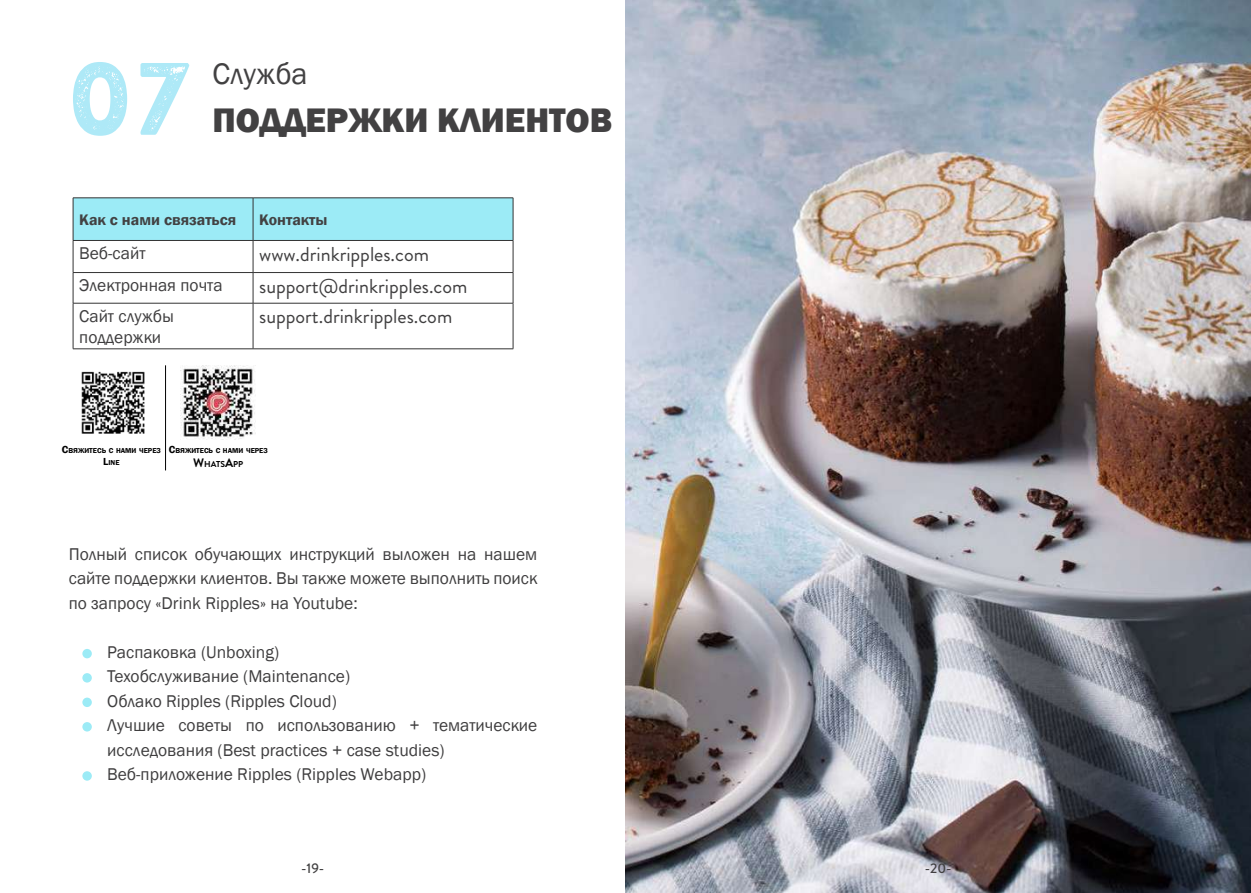
<style>
.page{position:relative;width:1251px;height:893px;background:#fff}
.page>*{position:absolute;margin:0;border:0;box-sizing:border-box;transform-origin:0 0}
.t1{font:102.55px "Brandon Printed Two";color:#aee9f7}
.t2{font:800 35px "Franklin Gothic";color:#424142}
.t3{font:30.45px "Franklin Gothic";color:#424142}
.t4{font:20.12px "Brandon Grotesque";color:#3f3e3f}
.t5{font:17.5px/24.5px "Franklin Gothic";color:#3f3e3f}
.t6{font:600 15.75px "Franklin Gothic";color:#424142}
.t7{font:500 14px "Brandon Grotesque";color:#424142}
.t8{font:700 8.58px "Brandon Grotesque";color:#000}
.t9{font:600 7.35px/12.6px "Franklin Gothic";color:#000;text-align:center}
.s1{font-size:10.5px}
.s2{font-size:12.25px}
</style>
<div class="page">
<div style="left:74px;top:199px;width:438px;height:41px;background:#9cebf6"></div>
<hr style="left:73px;top:241px;width:1px;height:31px;background:#333">
<hr style="left:253px;top:241px;width:1px;height:31px;background:#333">
<hr style="left:512px;top:241px;width:1px;height:31px;background:#333">
<hr style="left:73px;top:272px;width:180px;height:1px;background:#333">
<hr style="left:73px;top:273px;width:1px;height:30px;background:#333">
<hr style="left:253px;top:272px;width:260px;height:1px;background:#333">
<hr style="left:253px;top:273px;width:1px;height:30px;background:#333">
<hr style="left:512px;top:273px;width:1px;height:30px;background:#333">
<hr style="left:73px;top:303px;width:180px;height:1px;background:#333">
<hr style="left:73px;top:303px;width:1px;height:46px;background:#333">
<hr style="left:253px;top:303px;width:260px;height:1px;background:#333">
<hr style="left:253px;top:303px;width:1px;height:46px;background:#333">
<hr style="left:512px;top:303px;width:1px;height:46px;background:#333">
<hr style="left:73px;top:348px;width:180px;height:1px;background:#333">
<hr style="left:253px;top:348px;width:260px;height:1px;background:#333">
<hr style="left:73px;top:198px;width:180px;height:1px;background:#333">
<hr style="left:73px;top:198px;width:1px;height:42px;background:#333">
<hr style="left:253px;top:198px;width:260px;height:1px;background:#333">
<hr style="left:253px;top:198px;width:1px;height:42px;background:#333">
<hr style="left:512px;top:198px;width:1px;height:42px;background:#333">
<hr style="left:73px;top:240px;width:180px;height:1px;background:#333">
<hr style="left:253px;top:240px;width:260px;height:1px;background:#333">
<div style="left:82px;top:649px;width:10px;height:9px;background:#9cebf6;border-radius:50%"></div>
<div style="left:82px;top:698px;width:10px;height:9px;background:#9cebf6;border-radius:50%"></div>
<div style="left:82px;top:673px;width:10px;height:10px;background:#9cebf6;border-radius:50%"></div>
<div style="left:82px;top:722px;width:10px;height:9px;background:#9cebf6;border-radius:50%"></div>
<img style="left:81px;top:371px;width:64px;height:63px">
<img style="left:181px;top:365px;width:74px;height:75px">
<hr style="left:165px;top:365px;width:1px;height:105px;background:#000">
<div style="left:82px;top:771px;width:10px;height:10px;background:#9cebf6;border-radius:50%"></div>
<img style="left:625px;top:0;width:625px;height:893px">
<h1 class="t1" style="left:66px;top:34px;width:127px">07</h1>
<h3 class="t3" style="left:212px;top:55px;width:97px">Служба</h3>
<h2 class="t2" style="left:212px;top:97px;width:401px">ПОДДЕРЖКИ КЛИЕНТОВ</h2>
<p class="t6" style="left:79px;top:210px;width:158px">Как с нами связаться</p>
<p class="t6" style="left:259px;top:210px;width:70px">Контакты</p>
<p class="t5" style="left:79px;top:241px;width:68px">Веб-сайт</p>
<p class="t4" style="left:259px;top:240px;width:171px">www.drinkripples.com</p>
<p class="t5" style="left:79px;top:273px;width:145px">Электронная почта</p>
<p class="t4" style="left:259px;top:272px;width:210px">support@drinkripples.com</p>
<p class="t5" style="left:79px;top:306px;width:96px;line-height:21px">Сайт службы поддержки</p>
<p class="t4" style="left:259px;top:303px;width:194px">support.drinkripples.com</p>
<p class="t9" style="left:62px;top:444px;width:100px"><span class="s1">С</span>вяжитесь с нами через<br><span class="s1">L</span>ine</p>
<p class="t9" style="left:169px;top:444px;width:100px"><span class="s1">С</span>вяжитесь с нами через</p>
<p class="t8" style="left:193px;top:458px;width:52px"><span class="s2">W</span>hats<span class="s2">A</span>pp</p>
<p class="t5" style="left:69px;top:542px;width:470px;text-align:justify">Полный список обучающих инструкций выложен на нашем сайте поддержки клиентов. Вы также можете выполнить поиск по запросу «Drink Ripples» на Youtube:</p>
<p class="t5" style="left:107px;top:640px;width:431px">Распаковка (Unboxing)<br>Техобслуживание (Maintenance)<br>Облако Ripples (Ripples Cloud)<br>Лучшие советы по использованию + тематические исследования (Best practices + case studies)<br>Веб-приложение Ripples (Ripples Webapp)</p>
<p class="t7" style="left:301px;top:859px;width:25px">-19-</p>
<p class="t7" style="left:924px;top:859px;width:29px">-20-</p>
</div>
